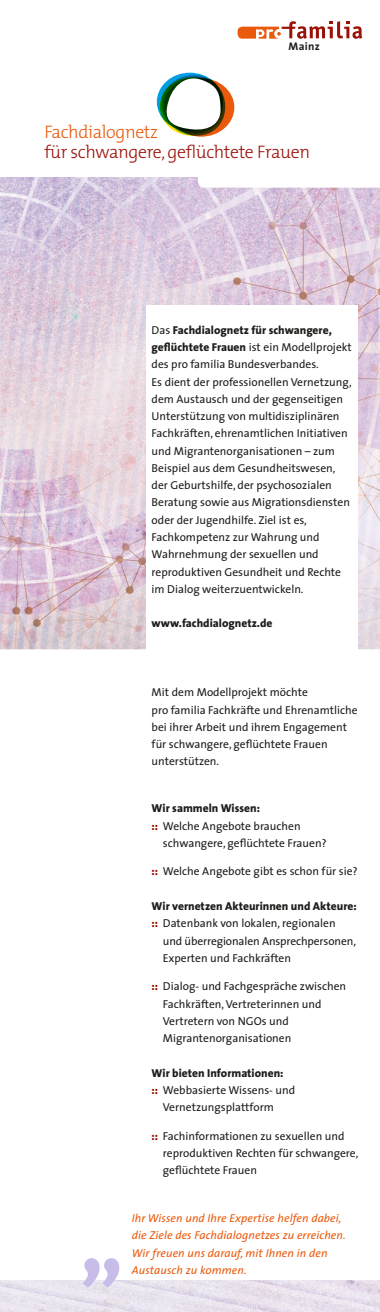
<style>
.page{position:relative;width:380px;height:1312px;background:#fff}
.page>*{position:absolute;margin:0;border:0;box-sizing:border-box;transform-origin:0 0}
.t1{font:800 82.88px "The Sans";color:#c7bde8}
.t2{font:300 18.12px "The Mix";letter-spacing:-.02em;color:#9c1007}
.t3{font:300 18.12px "The Mix";letter-spacing:-.02em;color:#ea590c}
.t4{font:11.5px/17.2px "The Sans";color:#1d1d1b}
.t5{font:800 11.5px/17.2px "The Sans";color:#1d1d1b}
.t6{font:italic 11.5px/17.2px "The Sans";letter-spacing:.01em;color:#ea590c}
.t7{font:700 11.12px "The Sans";letter-spacing:.03em;color:#1d1d1b}
.s1{font-weight:800}
.s2{font-weight:800;color:#9c1007}
.s3{color:#9c1007}
.s4{font-weight:400}
</style>
<div class="page">
<img style="left:0;top:1280px;width:379px;height:31px">
<img style="left:0;top:177px;width:379px;height:472px">
<svg style="left:237px;top:21px;width:124px;height:18px"></svg>
<div style="left:146px;top:305px;width:211px;height:366px;background:#fff"></div>
<svg style="left:156px;top:73px;width:66px;height:58px"></svg>
<div style="left:168px;top:78px;width:66px;height:59px;background:#ea590c;border-radius:50%"></div>
<svg style="left:163px;top:77px;width:62px;height:59px"></svg>
<svg style="left:165px;top:74px;width:55px;height:57px;background:#c8d6cf"></svg>
<p class="t7" style="left:288px;top:37px;width:33px">Mainz</p>
<h2 class="t3" style="left:44px;top:117px;width:115px">Fachdialognetz</h2>
<h2 class="t2" style="left:44px;top:137px;width:267px">für schwangere, geflüchtete Frauen</h2>
<p class="t4" style="left:151px;top:321px;width:201px">Das <span class="s1">Fachdialognetz für schwangere, geflüchtete Frauen</span> ist ein Modellprojekt des pro familia Bundesverbandes.<br>Es dient der professionellen Vernetzung, dem Austausch und der gegenseitigen Unterstützung von multidisziplinären Fachkräften, ehrenamtlichen Initiativen und Migrantenorganisationen – zum Beispiel aus dem Gesundheitswesen, der Geburtshilfe, der psychosozialen Beratung sowie aus Migrationsdiensten oder der Jugendhilfe. Ziel ist es, Fachkompetenz zur Wahrung und Wahrnehmung der sexuellen und reproduktiven Gesundheit und Rechte im Dialog weiterzuentwickeln.</p>
<p class="t5" style="left:151px;top:614px;width:122px">www.fachdialognetz.de</p>
<p class="t4" style="left:151px;top:683px;width:207px">Mit dem Modellprojekt möchte<br>pro familia Fachkräfte und Ehrenamtliche bei ihrer Arbeit und ihrem Engagement für schwangere, geflüchtete Frauen unterstützen.</p>
<p class="t5" style="left:151px;top:799px;width:110px">Wir sammeln Wissen:</p>
<p class="t4" style="left:151px;top:816px;width:150px"><span class="s2">::</span> Welche Angebote brauchen</p>
<p class="t4" style="left:163px;top:833px;width:165px">schwangere, geflüchtete Frauen?</p>
<p class="t4" style="left:151px;top:862px;width:207px"><span class="s2">::</span> Welche Angebote gibt es schon für sie?</p>
<p class="t5" style="left:151px;top:897px;width:206px">Wir vernetzen Akteurinnen und Akteure: <span class="s3">::</span> <span class="s4">Datenbank von lokalen, regionalen</span></p>
<p class="t4" style="left:163px;top:931px;width:194px">und überregionalen Ansprechpersonen,<br>Experten und Fachkräften</p>
<p class="t4" style="left:163px;top:977px;width:184px;text-indent:-11px"><span class="s2">::</span> Dialog- und Fachgespräche zwischen<br>Fachkräften, Vertreterinnen und<br>Vertretern von NGOs und<br>Migrantenorganisationen</p>
<p class="t5" style="left:151px;top:1063px;width:133px">Wir bieten Informationen:</p>
<p class="t4" style="left:151px;top:1080px;width:145px"><span class="s2">::</span> Webbasierte Wissens- und</p>
<p class="t4" style="left:163px;top:1097px;width:112px">Vernetzungsplattform</p>
<p class="t4" style="left:163px;top:1126px;width:196px;text-indent:-11px"><span class="s2">::</span> Fachinformationen zu sexuellen und reproduktiven Rechten für schwangere, geflüchtete Frauen</p>
<p class="t6" style="left:132px;top:1208px;width:215px">Ihr Wissen und Ihre Expertise helfen dabei, die Ziele des Fachdialognetzes zu erreichen.<br>Wir freuen uns darauf, mit Ihnen in den</p>
<h1 class="t1" style="left:80px;top:1174px;width:44px">„</h1>
<p class="t6" style="left:132px;top:1260px;width:116px">Austausch zu kommen.</p>
</div>
